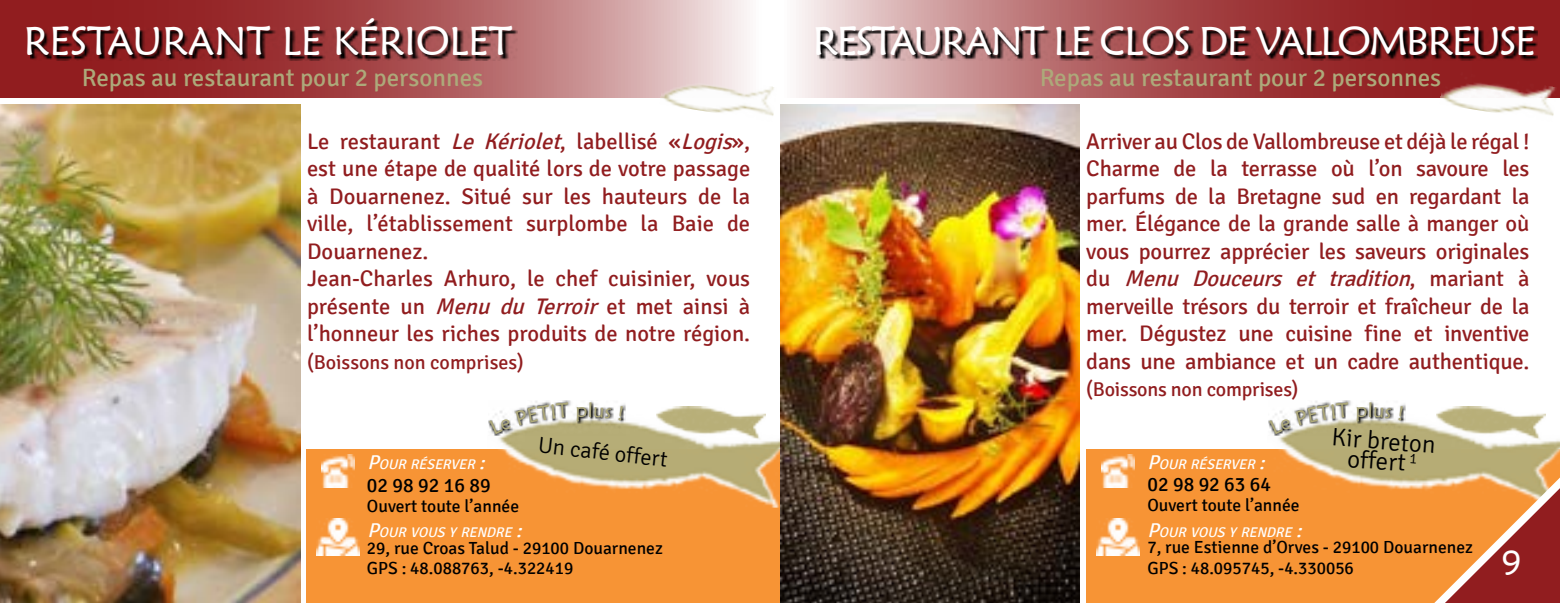
<style>
.page{position:relative;width:1560px;height:603px;background:#fff}
.page>*{position:absolute;margin:0;border:0;box-sizing:border-box;transform-origin:0 0}
.t1{font:40px "Maiandra GD";letter-spacing:-.04em;color:#fff}
.t2{font:35px "Maiandra GD";color:#fff}
.t3{font:25px "Signika";color:#ada97a}
.t4{font:300 25px/20px "Signika";color:#000;text-align:center}
.t5{font:22.5px/27.5px "Signika";color:#911d1f}
.t6{font:300 22.5px "Signika";color:#000}
.t7{font:20px "Signika";letter-spacing:-.005em;color:#911d1f}
.t8{font:20px "Signika";color:#000}
.t9{font:17.5px/20px "Signika";color:#000}
.t10{font:italic 14px "Signika";color:#fff}
.s1{font-style:italic}
.s2{font-size:20px}
</style>
<div class="page">
<svg style="left:796px;top:0;width:763px;height:97px;background:#b16162"></svg>
<img style="left:1438px;top:69px;width:119px;height:47px">
<div style="left:1086px;top:449px;width:473px;height:153px;background:#f79435"></div>
<img style="left:1096px;top:518px;width:42px;height:37px">
<img style="left:1101px;top:454px;width:33px;height:32px">
<img style="left:1274px;top:435px;width:83px;height:49px">
<svg style="left:1274px;top:400px;width:83px;height:35px"></svg>
<svg style="left:1357px;top:401px;width:202px;height:201px"></svg>
<img style="left:780px;top:104px;width:299px;height:498px">
<svg style="left:0;top:0;width:747px;height:97px;background:#b26264"></svg>
<img style="left:659px;top:69px;width:115px;height:47px">
<div style="left:306px;top:449px;width:474px;height:153px;background:#f79435"></div>
<img style="left:316px;top:518px;width:43px;height:37px">
<img style="left:321px;top:454px;width:33px;height:32px">
<img style="left:660px;top:406px;width:66px;height:6px">
<img style="left:494px;top:412px;width:286px;height:95px">
<svg style="left:488px;top:400px;width:137px;height:35px"></svg>
<img style="left:0;top:104px;width:300px;height:498px">
<svg style="left:30px;top:21px;width:487px;height:40px;background:#792a2c"></svg>
<svg style="left:817px;top:31px;width:720px;height:30px;background:#783e3f"></svg>
<svg style="left:1268px;top:402px;width:80px;height:32px"></svg>
<svg style="left:1356px;top:402px;width:34px;height:19px"></svg>
<svg style="left:1398px;top:405px;width:5px;height:15px"></svg>
<svg style="left:489px;top:402px;width:80px;height:32px"></svg>
<svg style="left:576px;top:402px;width:35px;height:19px"></svg>
<svg style="left:618px;top:405px;width:5px;height:15px"></svg>
<svg style="left:1409px;top:453px;width:7px;height:10px"></svg>
<h1 class="t1" style="left:24px;top:17px;width:47px">RESTA</h1>
<h1 class="t1" style="left:132px;top:17px;width:58px">URANT</h1>
<h1 class="t1" style="left:282px;top:17px;width:120px">LE KÉRIOLET</h1>
<h1 class="t1" style="left:812px;top:17px;width:44px">RESTA</h1>
<h1 class="t1" style="left:913px;top:17px;width:55px">URANT</h1>
<h1 class="t1" style="left:1053px;top:17px;width:70px">LE CLOS</h1>
<h1 class="t1" style="left:1199px;top:17px;width:83px">DE VALLOM</h1>
<h1 class="t1" style="left:1405px;top:17px;width:111px">BREUSE</h1>
<p class="t3" style="left:82px;top:63px;width:403px">Repas au restaurant pour 2 personnes</p>
<p class="t3" style="left:1039px;top:63px;width:403px">Repas au restaurant pour 2 personnes</p>
<p class="t5" style="left:307px;top:127px;width:444px">Le restaurant <span class="s1">Le Kériolet</span>, labellisé «<span class="s1">Logis</span>», est une étape de qualité lors de votre passage à Douarnenez. Situé sur les hauteurs de la ville, l’établissement surplombe la Baie de Douarnenez.<br>Jean-Charles Arhuro, le chef cuisinier, vous présente un <span class="s1">Menu du Terroir</span> et met ainsi à l’honneur les riches produits de notre région.</p>
<p class="t7" style="left:307px;top:350px;width:218px">(Boissons non comprises)</p>
<p class="t5" style="left:1086px;top:127px;width:444px;text-align:justify">Arriver au Clos de Vallombreuse et déjà le régal !<br>Charme de la terrasse où l’on savoure les parfums de la Bretagne sud en regardant la mer. élégance de la grande salle à manger où vous pourrez apprécier les saveurs originales d u <span class="s1">Menu Douceurs et tradition</span>, m a r i a n t à merveille trésors du terroir et fraîcheur de la mer. Dégustez une cuisine fine et inventive dans une ambiance et un cadre authentique.</p>
<p class="t7" style="left:1086px;top:378px;width:214px">(Boissons non comprises)</p>
<p class="t10" style="left:367px;top:456px;width:124px"><span class="s2">P</span>OUR RÉSERVER <span class="s2">:</span></p>
<p class="t6" style="left:539px;top:432px;width:131px;rotate:6deg">Un café offert</p>
<p class="t10" style="left:1147px;top:456px;width:124px"><span class="s2">P</span>OUR RÉSERVER <span class="s2">:</span></p>
<p class="t4" style="left:1332px;top:426px;width:106px;rotate:5deg">Kir breton offert</p>
<p class="t8" style="left:367px;top:473px;width:125px">02 98 92 16 89</p>
<p class="t9" style="left:367px;top:495px;width:154px">Ouvert toute l’année</p>
<p class="t8" style="left:1147px;top:472px;width:125px">02 98 92 63 64</p>
<p class="t9" style="left:1147px;top:495px;width:154px">Ouvert toute l’année</p>
<p class="t10" style="left:367px;top:524px;width:161px"><span class="s2">P</span>OUR VOUS Y RENDRE <span class="s2">:</span></p>
<p class="t10" style="left:1147px;top:524px;width:161px"><span class="s2">P</span>OUR VOUS Y RENDRE <span class="s2">:</span></p>
<p class="t9" style="left:367px;top:538px;width:297px">29, rue Croas Talud - 29100 Douarnenez<br>GPS : 48.088763, -4.322419</p>
<p class="t9" style="left:1147px;top:537px;width:327px">7, rue Estienne d’Orves - 29100 Douarnenez<br>GPS : 48.095745, -4.330056</p>
<h2 class="t2" style="left:1501px;top:540px;width:21px">9</h2>
</div>
